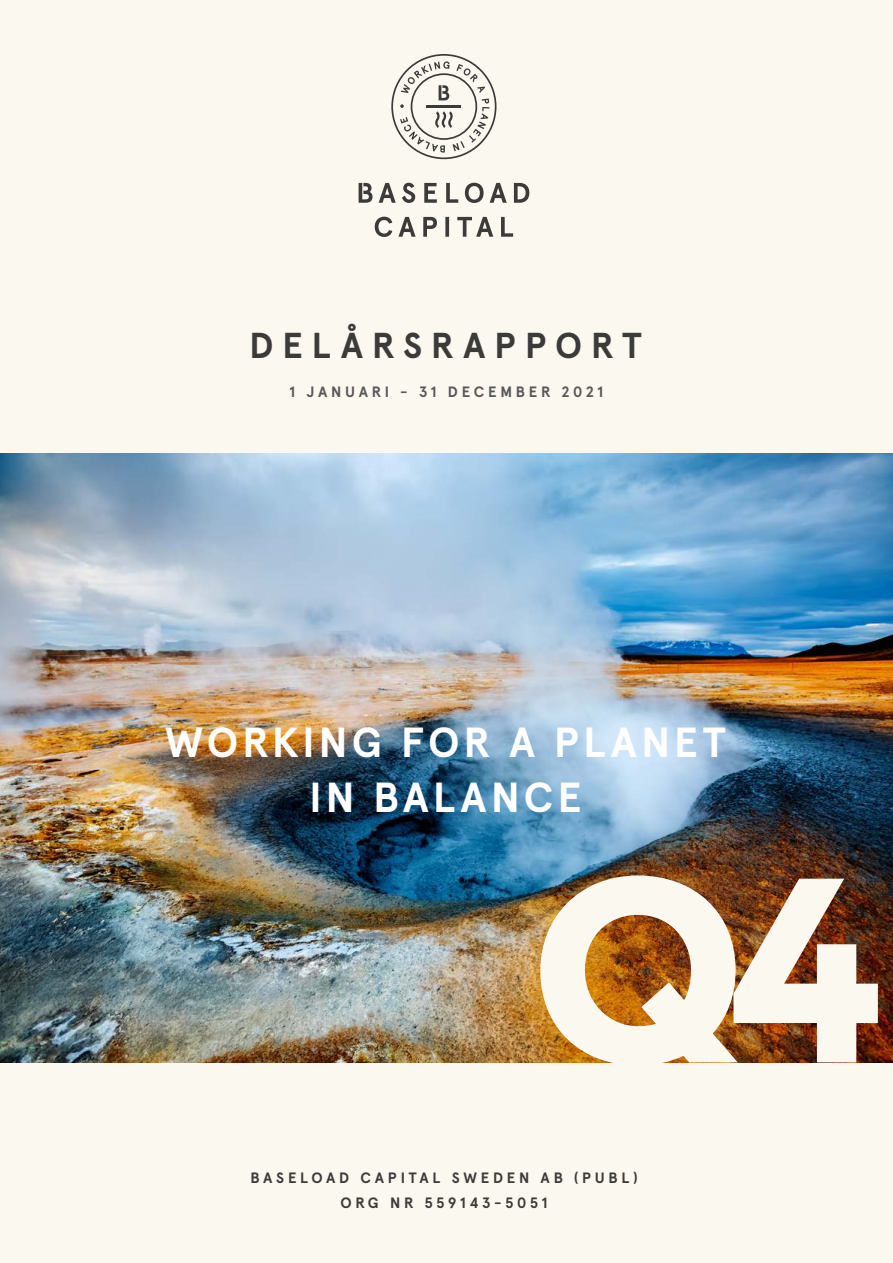
<style>
.page{position:relative;width:893px;height:1263px;background:#fbf8f0}
.page>*{position:absolute;margin:0;border:0;box-sizing:border-box;transform-origin:0 0}
.t1{font:800 262.5px "Circe";color:#fbf8f0}
.t2{font:700 42px/55.5px "Apercu Pro";letter-spacing:.1em;color:#fff;text-align:center}
.t3{font:700 36px "Apercu Pro";letter-spacing:.25em;color:#3b3b3a}
.t4{font:700 15px/25.5px "Apercu Pro";letter-spacing:.25em;color:#3b3b3a;text-align:center}
.t5{font:700 15px "Apercu Pro";letter-spacing:.245em;color:#585858}
</style>
<div class="page">
<svg style="left:391px;top:54px;width:105px;height:105px"></svg>
<svg style="left:375px;top:217px;width:138px;height:20px"></svg>
<svg style="left:359px;top:183px;width:170px;height:20px"></svg>
<img style="left:0;top:453px;width:893px;height:609px">
<h3 class="t3" style="left:249px;top:325px;width:394px">DELÅRSRAPPORT</h3>
<p class="t5" style="left:290px;top:383px;width:315px">1 JANUARI - 31 DECEMBER 2021</p>
<h2 class="t2" style="left:165px;top:714px;width:563px">WORKING FOR A PLANET<br>IN BALANCE</h2>
<h1 class="t1" style="left:530px;top:818px;width:355px">Q4</h1>
<p class="t4" style="left:250px;top:1165px;width:388px">BASELOAD CAPITAL SWEDEN AB (PUBL)<br>ORG NR 559143-5051</p>
</div>
